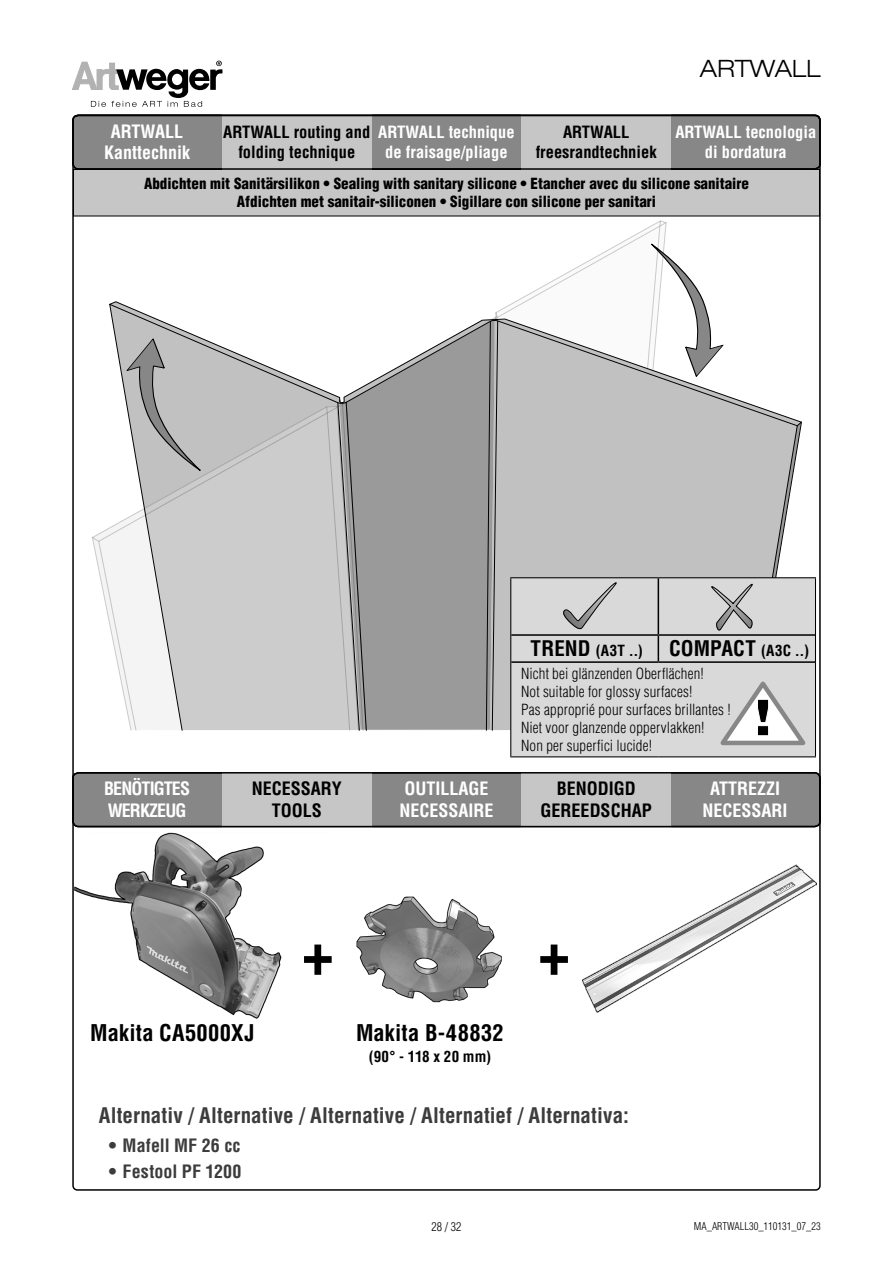
<style>
.page{position:relative;width:893px;height:1263px;background:#fff}
.page>*{position:absolute;margin:0;border:0;box-sizing:border-box;transform-origin:0 0}
.FR_ÜS_für_IHV{font:700 condensed 61.5px "Helvetica LT Std";color:#000}
.t1{font:300 expanded 24px "Helvetica Neue LT Std";color:#000}
.FR_ÜS_für_IHV-2{font:700 condensed 22.5px "Helvetica LT Std";letter-spacing:.015em;color:#000}
.FR_ÜS_für_IHV-3{font:700 condensed 21px "Helvetica LT Std";letter-spacing:.005em;color:#3c3c3c}
.FR_ÜS_für_IHV-4{font:700 condensed 21px "Helvetica LT Std";letter-spacing:.005em;color:#000}
.t2{font:700 condensed 18px "Helvetica LT Std";color:#fff}
.t3{font:700 condensed 18px "Helvetica LT Std";color:#000}
.FR_ÜS_für_IHV-5{font:700 condensed 18px "Helvetica LT Std";letter-spacing:.005em;color:#3c3c3c}
.t4{font:700 condensed 18px "Helvetica LT Std";letter-spacing:-.05em;color:#fff}
.t5{font:700 condensed 16.5px/19.8px "Helvetica LT Std";color:#fff;text-align:center}
.t6{font:700 condensed 16.5px/19.8px "Helvetica LT Std";color:#000;text-align:center}
.t7{font:900 condensed 15px "Helvetica LT Std";color:#000}
.FR_ÜS_für_IHV-6{font:300 condensed 15px/18px "Helvetica LT Std";letter-spacing:.01em;color:#000}
.FR_ÜS_für_IHV-7{font:700 condensed 15px "Helvetica LT Std";letter-spacing:.02em;color:#000}
.t8{font:300 condensed 12px "Helvetica LT Std";color:#000}
.t9{font:300 condensed 10.5px "Helvetica LT Std";color:#000}
.s1{font-size:21px}
.s2{font-size:15px}
.s3{font-weight:300}
</style>
<div class="page">
<div style="left:367px;top:427px;width:119px;height:303px;background:#9a9a9a"></div>
<svg style="left:93px;top:528px;width:16px;height:94px"></svg>
<svg style="left:109px;top:427px;width:217px;height:304px"></svg>
<svg style="left:109px;top:301px;width:377px;height:126px"></svg>
<svg style="left:326px;top:400px;width:41px;height:331px;background:#adadad"></svg>
<img style="left:75px;top:832px;width:207px;height:187px">
<img style="left:356px;top:896px;width:146px;height:107px">
<svg style="left:109px;top:338px;width:156px;height:138px;background:#c1c1c1"></svg>
<img style="left:583px;top:864px;width:234px;height:149px">
<div style="left:511px;top:578px;width:304px;height:178px;background:#d9d9d9"></div>
<hr style="left:658px;top:634px;width:157px;height:2px;background:#000">
<hr style="left:658px;top:661px;width:157px;height:2px;background:#000">
<hr style="left:658px;top:577px;width:158px;height:1px;background:#000">
<hr style="left:815px;top:578px;width:1px;height:57px;background:#000">
<svg style="left:815px;top:635px;width:1px;height:27px"></svg>
<hr style="left:510px;top:662px;width:1px;height:94px;background:#000">
<hr style="left:815px;top:662px;width:1px;height:94px;background:#000">
<hr style="left:510px;top:756px;width:148px;height:1px;background:#000">
<hr style="left:658px;top:756px;width:158px;height:1px;background:#000">
<svg style="left:486px;top:220px;width:323px;height:529px"></svg>
<div style="left:73px;top:169px;width:747px;height:47px;background:#c6c6c6"></div>
<svg style="left:75px;top:114px;width:743px;height:56px;background:#959595"></svg>
<svg style="left:75px;top:772px;width:743px;height:56px;background:#979797"></svg>
<svg style="left:72px;top:61px;width:150px;height:46px"></svg>
<p class="t2" style="left:111px;top:120px;width:74px">ARTWALL</p>
<p class="t2" style="left:104px;top:142px;width:88px">Kanttechnik</p>
<h2 class="t1" style="left:700px;top:55px;width:122px">ARTWALL</h2>
<p class="t6" style="left:223px;top:122px;width:148px">ARTWALL routing and folding technique</p>
<p class="t5" style="left:378px;top:122px;width:138px">ARTWALL technique de fraisage/pliage</p>
<p class="t6" style="left:563px;top:122px;width:68px">ARTWALL</p>
<p class="t6" style="left:536px;top:142px;width:122px">freesrandtechniek</p>
<p class="t5" style="left:675px;top:122px;width:143px">ARTWALL tecnologia di bordatura</p>
<p class="t7" style="left:144px;top:174px;width:606px">Abdichten mit Sanitärsilikon • Sealing with sanitary silicone • Etancher avec du silicone sanitaire</p>
<p class="t7" style="left:237px;top:192px;width:421px">Afdichten met sanitair-siliconen • Sigillare con silicone per sanitari</p>
<p class="t4" style="left:104px;top:777px;width:87px">BENÖTIGTES</p>
<p class="t4" style="left:108px;top:799px;width:80px">WERKZEUG</p>
<p class="t3" style="left:252px;top:777px;width:91px">NECESSARY</p>
<p class="t3" style="left:272px;top:799px;width:52px">TOOLS</p>
<p class="t2" style="left:404px;top:777px;width:86px">OUTILLAGE</p>
<p class="t2" style="left:399px;top:799px;width:96px">NECESSAIRE</p>
<p class="FR_ÜS_für_IHV-7" style="left:530px;top:641px;width:114px"><span class="s1">TREND</span> (A3T ..)</p>
<p class="FR_ÜS_für_IHV-4" style="left:669px;top:635px;width:141px">COMPACT <span class="s2">(A3C ..)</span></p>
<p class="FR_ÜS_für_IHV-6" style="left:521px;top:664px;width:211px">Nicht bei glänzenden Oberflächen!<br>Not suitable for glossy surfaces!<br>Pas approprié pour surfaces brillantes !<br>Niet voor glanzende oppervlakken!<br>Non per superfici lucide!</p>
<p class="t3" style="left:557px;top:777px;width:81px">BENODIGD</p>
<p class="t3" style="left:541px;top:799px;width:113px">GEREEDSCHAP</p>
<p class="t2" style="left:710px;top:777px;width:72px">ATTREZZI</p>
<p class="t2" style="left:702px;top:799px;width:87px">NECESSARI</p>
<p class="FR_ÜS_für_IHV" style="left:302px;top:914px;width:32px">+</p>
<p class="FR_ÜS_für_IHV" style="left:539px;top:914px;width:32px">+</p>
<p class="FR_ÜS_für_IHV-2" style="left:90px;top:1018px;width:166px">Makita CA5000XJ</p>
<p class="FR_ÜS_für_IHV-2" style="left:356px;top:1018px;width:149px">Makita B-48832</p>
<p class="FR_ÜS_für_IHV-7" style="left:369px;top:1047px;width:124px">(90° - 118 x 20 mm)</p>
<p class="FR_ÜS_für_IHV-3" style="left:99px;top:1102px;width:532px">Alternativ / Alternative / Alternative / Alternatief / Alternativa:</p>
<p class="FR_ÜS_für_IHV-5" style="left:107px;top:1134px;width:135px"><span class="s3">•</span> Mafell MF 26 cc</p>
<p class="FR_ÜS_für_IHV-5" style="left:107px;top:1160px;width:136px"><span class="s3">•</span> Festool PF 1200</p>
<p class="t8" style="left:431px;top:1219px;width:31px">28 / 32</p>
<p class="t9" style="left:694px;top:1220px;width:128px">MA_ARTWALL30_110131_07_23</p>
</div>
